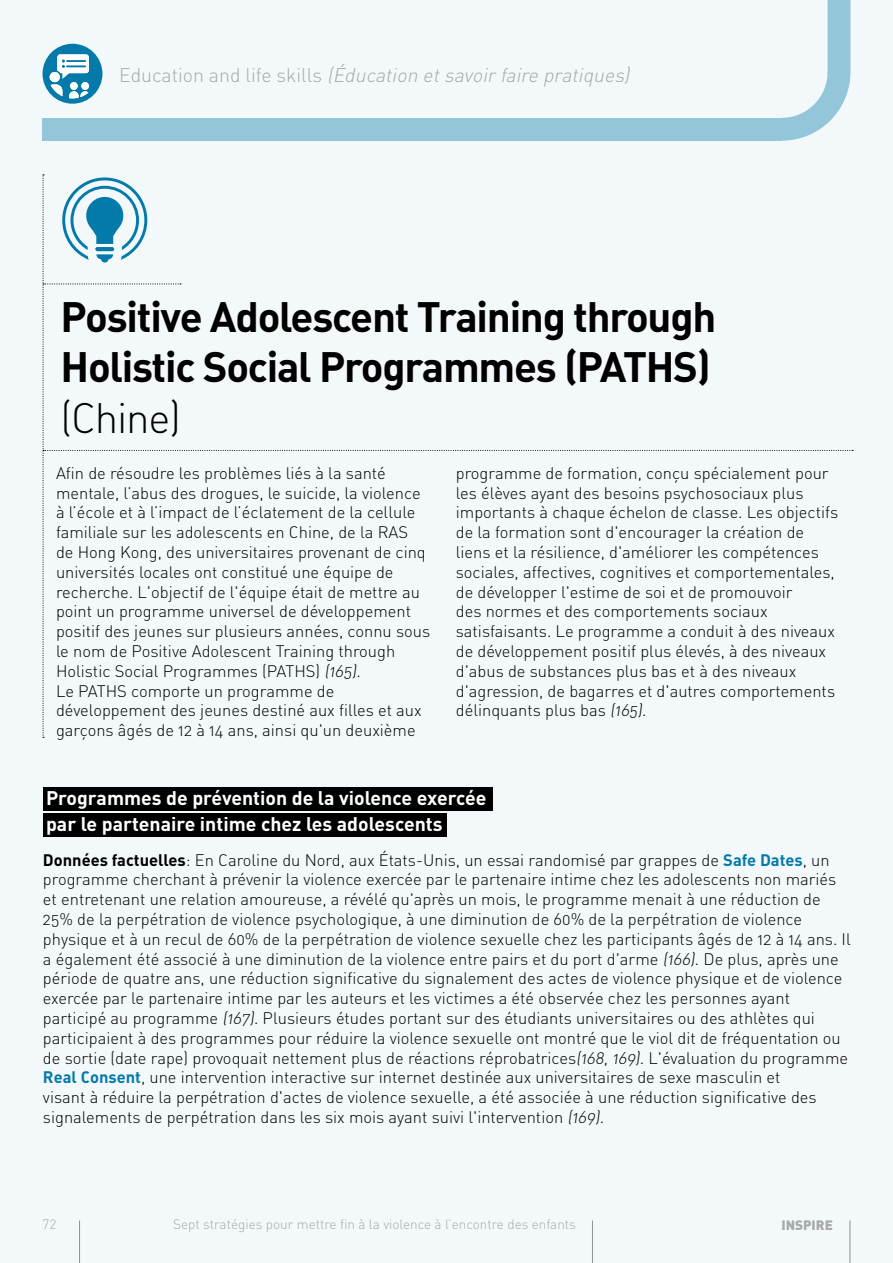
<style>
.page{position:relative;width:893px;height:1263px;background:#f3f8fa}
.page>*{position:absolute;margin:0;border:0;box-sizing:border-box;transform-origin:0 0}
.t1{font:42px/50.4px "DIN Bold Alternate";letter-spacing:-.03em;color:#000}
.t2{font:42px "DIN Light Alternate";letter-spacing:-.03em;color:#000}
.t3{font:700 19.5px/25.5px "DIN";color:#fff}
.t4{font:italic 300 19.5px "DIN";color:#a7a9ac}
.t5{font:16.5px/19.8px "DIN Light Alternate";color:#000}
.t6{font:300 13.5px "DIN";color:#a7a9ac}
.t7{font:900 13.5px "DIN";color:#a7a9ac}
.s1{font-style:normal}
.s2{font-family:"DIN Bold Alternate"}
.s3{font-family:"DIN Bold Alternate";color:#037aa9}
</style>
<div class="page">
<svg style="left:782px;top:73px;width:68px;height:68px"></svg>
<div style="left:43px;top:118px;width:739px;height:23px;background:#93c6d9"></div>
<div style="left:827px;top:0;width:23px;height:73px;background:#93c6d9"></div>
<div style="left:43px;top:788px;width:449px;height:23px;background:#000"></div>
<div style="left:43px;top:813px;width:404px;height:23px;background:#000"></div>
<svg style="left:43px;top:174px;width:810px;height:564px"></svg>
<hr style="left:95px;top:247px;width:19px;height:4px;background:#037aa9;border-radius:2px">
<svg style="left:43px;top:44px;width:59px;height:60px"></svg>
<hr style="left:849px;top:1220px;width:1px;height:43px;background:#939598">
<hr style="left:592px;top:1220px;width:1px;height:43px;background:#939598">
<hr style="left:79px;top:1220px;width:1px;height:43px;background:#939598">
<p class="t4" style="left:119px;top:63px;width:517px"><span class="s1">E d u ca t i o n a n d l i fe s k i l ls</span> (Éducation etsavoirfaire pratiques)</p>
<h1 class="t1" style="left:60px;top:290px;width:657px">Positive Adolescent Training through<br>Holistic Social Programmes (PATHS)</h1>
<h1 class="t2" style="left:60px;top:392px;width:122px">(Chine)</h1>
<p class="t5" style="left:56px;top:463px;width:376px">Afin de résoudre les problèmes liés à la santé mentale, l’abus des drogues, le suicide, la violence à l’école et à l’impact de l’éclatement de la cellule familiale sur les adolescents en Chine, de la RAS<br>de Hong Kong, des universitaires provenant de cinq universités locales ont constitué une équipe de recherche. L'objectif de l'équipe était de mettre au point un programme universel de développement positif des jeunes sur plusieurs années, connu sous le nom de Positive Adolescent Training through Holistic Social Programmes (PATHS) (165).<br>Le PATHS comporte un programme de développement des jeunes destiné aux filles et aux garçons âgés de 12 à 14 ans, ainsi qu'un deuxième</p>
<p class="t5" style="left:456px;top:463px;width:384px">programme de formation, conçu spécialement pour les élèves ayant des besoins psychosociaux plus importants à chaque échelon de classe. Les objectifs de la formation sont d'encourager la création de liens et la résilience, d'améliorer les compétences sociales, affectives, cognitives et comportementales, de développer l'estime de soi et de promouvoir<br>des normes et des comportements sociaux satisfaisants. Le programme a conduit à des niveaux de développement positif plus élevés, à des niveaux d'abus de substances plus bas et à des niveaux d'agression, de bagarres et d'autres comportements délinquants plus bas (165).</p>
<p class="t3" style="left:46px;top:784px;width:442px">Programmes de prévention de la violence exercée par le partenaire intime chez les adolescents</p>
<p class="t5" style="left:43px;top:849px;width:809px"><span class="s2">Données factuelles</span>: En Caroline du Nord, aux États-Unis, un essai randomisé par grappes de <span class="s3">Safe Dates</span>, un programme cherchant à prévenir la violence exercée par le partenaire intime chez les adolescents non mariés et entretenant une relation amoureuse, a révélé qu'après un mois, le programme menait à une réduction de 25% de la perpétration de violence psychologique, à une diminution de 60% de la perpétration de violence physique et à un recul de 60% de la perpétration de violence sexuelle chez les participants âgés de 12 à 14 ans. Il a également été associé à une diminution de la violence entre pairs et du port d'arme (166). De plus, après une période de quatre ans, une réduction significative du signalement des actes de violence physique et de violence exercée par le partenaire intime par les auteurs et les victimes a été observée chez les personnes ayant participé au programme (167). Plusieurs études portant sur des étudiants universitaires ou des athlètes qui participaient à des programmes pour réduire la violence sexuelle ont montré que le viol dit de fréquentation ou de sortie (date rape) provoquait nettement plus de réactions réprobatrices(168, 169). L'évaluation du programme <span class="s3">Real Consent</span>, une intervention interactive sur internet destinée aux universitaires de sexe masculin et<br>visant à réduire la perpétration d'actes de violence sexuelle, a été associée à une réduction significative des signalements de perpétration dans les six mois ayant suivi l'intervention (169).</p>
<p class="t6" style="left:43px;top:1215px;width:15px">72</p>
<p class="t6" style="left:173px;top:1215px;width:404px">Sept stratégies pour mettre fin à la violence à l’encontre des enfants</p>
<p class="t7" style="left:781px;top:1216px;width:53px">INSPIRE</p>
</div>
